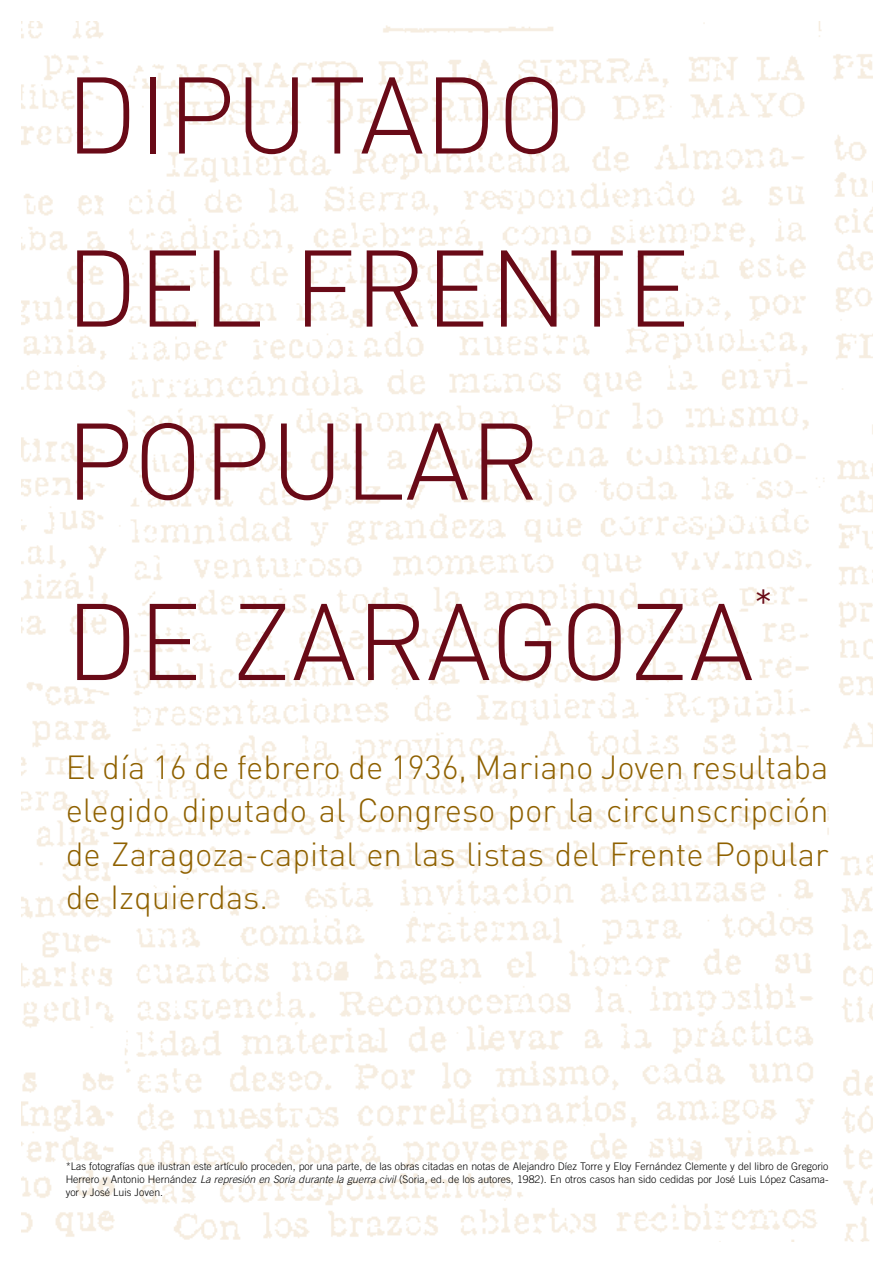
<style>
.page{position:relative;width:893px;height:1263px;background:#fff}
.page>*{position:absolute;margin:0;border:0;box-sizing:border-box;transform-origin:0 0}
.t1{font:300 106.95px/175.5px "DIN";color:#690a17}
.t2{font:300 41.25px "DIN";color:#690a17}
.t3{font:300 33px/43.5px "DIN";color:#8f6100;text-align:justify}
.t4{font:300 10.5px/12.6px "Trade Gothic";color:#000;text-align:justify}
.s1{font-style:italic}
</style>
<div class="page">
<img style="left:22px;top:21px;width:850px;height:1221px">
<h1 class="t1" style="left:65px;top:44px;width:689px">DIPUTADO<br>DEL FRENTE<br>POPULAR<br>DE ZARAGOZA</h1>
<h2 class="t2" style="left:753px;top:591px;width:21px">*</h2>
<h3 class="t3" style="left:66px;top:751px;width:764px">El día 16 de febrero de 1936, Mariano Joven resultaba elegido diputado al Congreso por la circunscripción de Zaragoza-capital en las listas del Frente Popular de Izquierdas.</h3>
<p class="t4" style="left:66px;top:1161px;width:764px">*Las fotografías que ilustran este artículo proceden, por una parte, de las obras citadas en notas de Alejandro Díez Torre y Eloy Fernández Clemente y del libro de Gregorio Herrero y Antonio Hernández <span class="s1">La represión en Soria durante la guerra civil</span> (Soria, ed. de los autores, 1982). En otros casos han sido cedidas por José Luis López Casama&shy;yor y José Luis Joven.</p>
</div>
